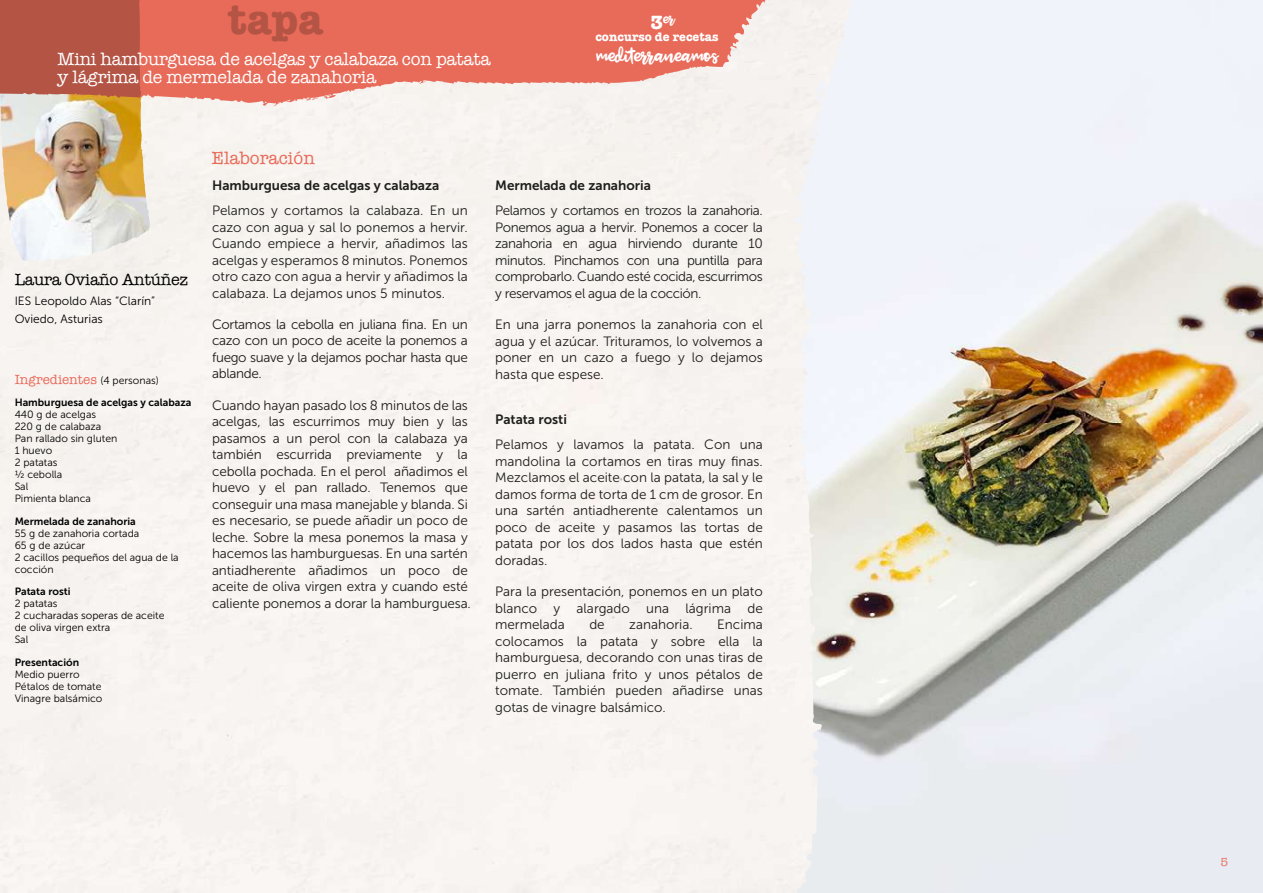
<style>
.page{position:relative;width:1263px;height:893px;background:#fff}
.page>*{position:absolute;margin:0;border:0;box-sizing:border-box;transform-origin:0 0}
.t1{font:700 43.5px "American Typewriter";color:#b35445}
.t2{font:19.05px "Jenthill";color:#fff}
.t3{font:18px/18px "American Typewriter";letter-spacing:-.015em;color:#fff}
.t4{font:18px "American Typewriter";color:#e86a59}
.t5{font:16.5px "American Typewriter";letter-spacing:-.015em;color:#000}
.t6{font:14.85px "Jenthill";color:#fff}
.t7{font:13.5px/16.5px "Museo Sans 300";letter-spacing:-.01em;color:#1d1d1b;text-align:justify}
.t8{font:13.5px "Museo Sans 700";color:#1d1d1b}
.t9{font:13.5px "American Typewriter";color:#e86a59}
.t10{font:700 12.6px "American Typewriter";color:#fff}
.t11{font:12px/18px "Museo Sans 300";color:#000}
.t12{font:12px "American Typewriter";color:#e86a59}
.t13{font:10.5px/12px "Museo Sans 300";color:#000}
.t14{font:10.5px "Museo Sans 700";color:#000}
.s1{font-family:"American Typewriter";font-weight:700;font-size:19.65px}
.s2{font-family:"Museo Sans 300";font-size:10.5px;color:#000}
</style>
<div class="page">
<img style="left:0;top:0;width:1263px;height:893px">
<img style="left:792px;top:0;width:60px;height:732px">
<img style="left:0;top:106px;width:152px;height:156px">
<svg style="left:0;top:0;width:771px;height:106px;fill:#e86a59"></svg>
<div style="left:0;top:0;width:142px;height:98px;background:#b35445"></div>
<h1 class="t1" style="left:228px;top:-7px;width:97px">tapa</h1>
<h3 class="t3" style="left:58px;top:50px;width:434px">Mini hamburguesa de acelgas y calabaza con patata y lágrima de mermelada de zanahoria</h3>
<h3 class="t4" style="left:212px;top:147px;width:104px">Elaboración</h3>
<p class="t6" style="left:650px;top:9px;width:26px"><span class="s1">3</span>er</p>
<h2 class="t2" style="left:596px;top:43px;width:123px">mediterraneamos</h2>
<p class="t10" style="left:595px;top:29px;width:125px">concurso de recetas</p>
<p class="t5" style="left:15px;top:271px;width:175px">Laura Oviaño Antúñez</p>
<p class="t11" style="left:15px;top:292px;width:142px">IES Leopoldo Alas “Clarín”<br>Oviedo, Asturias</p>
<p class="t9" style="left:15px;top:372px;width:146px">Ingredientes <span class="s2">(4 personas)</span></p>
<p class="t14" style="left:15px;top:397px;width:178px">Hamburguesa de acelgas y calabaza</p>
<p class="t13" style="left:15px;top:409px;width:104px">440 g de acelgas<br>220 g de calabaza<br>Pan rallado sin gluten<br>1 huevo<br>2 patatas<br>½ cebolla<br>Sal<br>Pimienta blanca</p>
<p class="t14" style="left:15px;top:515px;width:123px">Mermelada de zanahoria</p>
<p class="t13" style="left:15px;top:527px;width:166px">55 g de zanahoria cortada<br>65 g de azúcar<br>2 cacillos pequeños del agua de la cocción</p>
<p class="t14" style="left:15px;top:586px;width:57px">Patata rosti</p>
<p class="t13" style="left:15px;top:598px;width:151px">2 patatas<br>2 cucharadas soperas de aceite de oliva virgen extra<br>Sal</p>
<p class="t14" style="left:15px;top:656px;width:66px">Presentación</p>
<p class="t13" style="left:15px;top:668px;width:89px">Medio puerro<br>Pétalos de tomate<br>Vinagre balsámico</p>
<p class="t8" style="left:212px;top:177px;width:229px">Hamburguesa de acelgas y calabaza</p>
<p class="t7" style="left:212px;top:202px;width:257px">Pelamos y cortamos la calabaza. En un cazo con agua y sal lo ponemos a hervir.<br>Cuando empiece a hervir, añadimos las acelgas y esperamos 8 minutos. Ponemos otro cazo con agua a hervir y añadimos la calabaza. La dejamos unos 5 minutos.</p>
<p class="t7" style="left:212px;top:316px;width:257px">Cortamos la cebolla en juliana fina. En un cazo con un poco de aceite la ponemos a fuego suave y la dejamos pochar hasta que ablande.</p>
<p class="t7" style="left:212px;top:397px;width:260px;text-align:left">Cuando hayan pasado los 8 minutos de las acelgas, las escurrimos muy bien y las pasamos a un perol con la calabaza ya también escurrida previamente y la cebolla pochada. En el perol añadimos el huevo y el pan rallado. Tenemos que conseguir una masa manejable y blanda. Si es necesario, se puede añadir un poco de leche. Sobre la mesa ponemos la masa y hacemos las hamburguesas. En una sartén antiadherente añadimos un poco de aceite de oliva virgen extra y cuando esté caliente ponemos a dorar la hamburguesa.</p>
<p class="t8" style="left:495px;top:177px;width:157px">Mermelada de zanahoria</p>
<p class="t7" style="left:495px;top:202px;width:269px">Pelamos y cortamos en trozos la zanahoria.<br>Ponemos agua a hervir. Ponemos a cocer la zanahoria en agua hirviendo durante 10 minutos. Pinchamos con una puntilla para comprobarlo. Cuando esté cocida, escurrimos y reservamos el agua de la cocción.</p>
<p class="t7" style="left:495px;top:316px;width:269px">En una jarra ponemos la zanahoria con el agua y el azúcar. Trituramos, lo volvemos a poner en un cazo a fuego y lo dejamos hasta que espese.</p>
<p class="t8" style="left:495px;top:411px;width:73px">Patata rosti</p>
<p class="t7" style="left:495px;top:436px;width:269px">Pelamos y lavamos la patata. Con una mandolina la cortamos en tiras muy finas.<br>Mezclamos el aceite con la patata, la sal y le damos forma de torta de 1 cm de grosor. En una sartén antiadherente calentamos un poco de aceite y pasamos las tortas de patata por los dos lados hasta que estén doradas.</p>
<p class="t7" style="left:495px;top:583px;width:269px">Para la presentación, ponemos en un plato blanco y alargado una lágrima de mermelada</p>
<p class="t7" style="left:495px;top:616px;width:269px;text-indent:222px">Encima colocamos la patata y sobre ella la hamburguesa, decorando con unas tiras de puerro en juliana frito y unos pétalos de tomate. También pueden añadirse unas gotas de vinagre balsámico.</p>
<p class="t7" style="left:589px;top:616px;width:17px">de</p>
<p class="t7" style="left:629px;top:616px;width:65px">zanahoria.</p>
<p class="t12" style="left:1220px;top:855px;width:9px">5</p>
</div>
